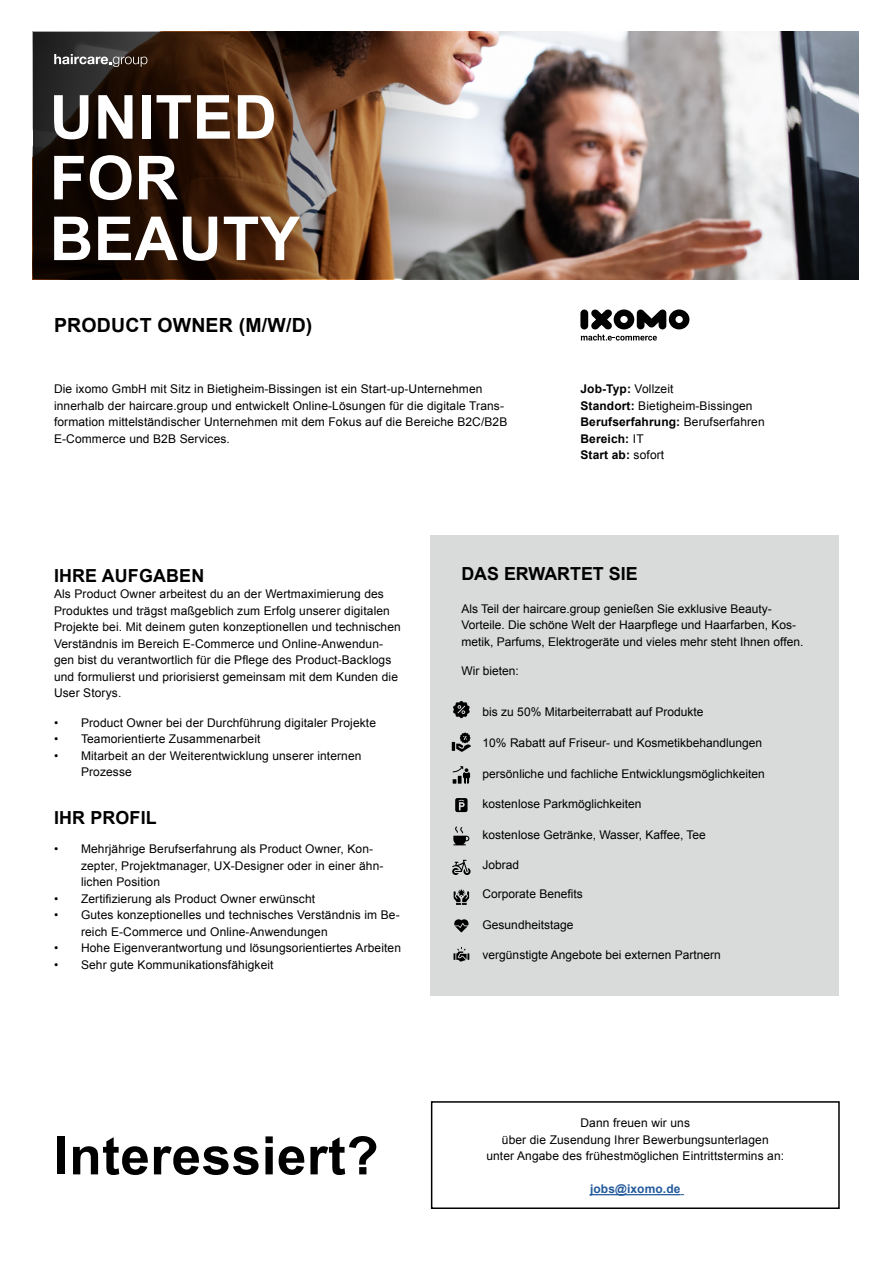
<style>
.page{position:relative;width:893px;height:1263px;background:#fff}
.page>*{position:absolute;margin:0;border:0;box-sizing:border-box;transform-origin:0 0}
.t1{font:700 60.75px/60.8px "Arial";letter-spacing:.01em;color:#fff}
.t2{font:700 53.1px "Arial";letter-spacing:.01em;color:#000}
.t3{font:700 19.5px "Arial";letter-spacing:.01em;color:#000}
.t4{font:700 18px "Arial";letter-spacing:.01em;color:#000}
.t5{font:12px/16.5px "Arial";letter-spacing:.01em;color:#000}
.t6{font:700 12px "Arial";letter-spacing:.01em;color:#22599b}
.s1{font-weight:700}
</style>
<div class="page">
<img style="left:33px;top:32px;width:826px;height:248px">
<img style="left:33px;top:33px;width:510px;height:246px">
<svg style="left:54px;top:54px;width:93px;height:13px"></svg>
<div style="left:431px;top:1101px;width:409px;height:108px;border:2px solid #000"></div>
<hr style="left:590px;top:1194px;width:91px;height:1px;background:#22599b">
<svg style="left:580px;top:309px;width:8px;height:20px"></svg>
<svg style="left:581px;top:309px;width:108px;height:32px"></svg>
<div style="left:431px;top:535px;width:408px;height:461px;background:#d9dada"></div>
<svg style="left:452px;top:860px;width:19px;height:15px"></svg>
<svg style="left:453px;top:826px;width:16px;height:19px"></svg>
<svg style="left:453px;top:701px;width:17px;height:17px"></svg>
<svg style="left:454px;top:919px;width:14px;height:13px"></svg>
<svg style="left:455px;top:798px;width:13px;height:14px"></svg>
<svg style="left:453px;top:766px;width:17px;height:18px"></svg>
<svg style="left:454px;top:889px;width:15px;height:16px"></svg>
<svg style="left:452px;top:732px;width:19px;height:20px"></svg>
<svg style="left:453px;top:947px;width:16px;height:15px"></svg>
<h1 class="t1" style="left:50px;top:89px;width:252px">UNITED<br>FOR<br>BEAUTY</h1>
<h3 class="t3" style="left:54px;top:312px;width:260px">PRODUCT OWNER (M/W/D)</h3>
<p class="t5" style="left:54px;top:381px;width:455px">Die ixomo GmbH mit Sitz in Bietigheim-Bissingen ist ein Start-up-Unternehmen innerhalb der haircare.group und entwickelt Online-Lösungen für die digitale Trans&shy;formation mittelständischer Unternehmen mit dem Fokus auf die Bereiche B2C/B2B E-Commerce und B2B Services.</p>
<p class="t5" style="left:580px;top:381px;width:186px"><span class="s1">Job-Typ:</span> Vollzeit<br><span class="s1">Standort:</span> Bietigheim-Bissingen<br><span class="s1">Berufserfahrung:</span> Berufserfahren<br><span class="s1">Bereich:</span> IT<br><span class="s1">Start ab:</span> sofort</p>
<h3 class="t4" style="left:54px;top:564px;width:152px">IHRE AUFGABEN</h3>
<p class="t5" style="left:54px;top:586px;width:348px">Als Product Owner arbeitest du an der Wertmaximierung des Produktes und trägst maßgeblich zum Erfolg unserer digitalen Projekte bei. Mit deinem guten konzeptionellen und technischen Verständnis im Bereich E-Commerce und Online-Anwendun&shy;gen bist du verantwortlich für die Pflege des Product-Backlogs und formulierst und priorisierst gemeinsam mit dem Kunden die User Storys.</p>
<p class="t5" style="left:54px;top:714px;width:324px">• Product Owner bei der Durchführung digitaler Projekte</p>
<p class="t5" style="left:54px;top:731px;width:208px">• Teamorientierte Zusammenarbeit</p>
<p class="t5" style="left:81px;top:747px;width:282px;text-indent:-27px">• Mitarbeit an der Weiterentwicklung unserer internen<br>Prozesse</p>
<h3 class="t4" style="left:54px;top:806px;width:104px">IHR PROFIL</h3>
<p class="t5" style="left:81px;top:841px;width:304px;text-indent:-27px">• Mehrjährige Berufserfahrung als Product Owner, Kon&shy;zepter, Projektmanager, UX-Designer oder in einer ähn&shy;lichen Position</p>
<p class="t5" style="left:54px;top:890px;width:263px">• Zertifizierung als Product Owner erwünscht</p>
<p class="t5" style="left:81px;top:907px;width:320px;text-indent:-27px">• Gutes konzeptionelles und technisches Verständnis im Be&shy;reich E-Commerce und Online-Anwendungen</p>
<p class="t5" style="left:54px;top:940px;width:349px">• Hohe Eigenverantwortung und lösungsorientiertes Arbeiten</p>
<p class="t5" style="left:54px;top:956px;width:221px">• Sehr gute Kommunikationsfähigkeit</p>
<h2 class="t2" style="left:54px;top:1121px;width:326px">Interessiert?</h2>
<h3 class="t4" style="left:461px;top:561px;width:178px">DAS ERWARTET SIE</h3>
<p class="t5" style="left:461px;top:600px;width:343px">Als Teil der haircare.group genießen Sie exklusive Beauty-<br>Vorteile. Die schöne Welt der Haarpflege und Haarfarben, Kos&shy;metik, Parfums, Elektrogeräte und vieles mehr steht Ihnen offen.</p>
<p class="t5" style="left:461px;top:663px;width:59px">Wir bieten:</p>
<p class="t5" style="left:483px;top:704px;width:222px">bis zu 50% Mitarbeiterrabatt auf Produkte</p>
<p class="t5" style="left:483px;top:734px;width:281px">10% Rabatt auf Friseur- und Kosmetikbehandlungen</p>
<p class="t5" style="left:483px;top:765px;width:284px">persönliche und fachliche Entwicklungsmöglichkeiten</p>
<p class="t5" style="left:483px;top:796px;width:160px">kostenlose Parkmöglichkeiten</p>
<p class="t5" style="left:483px;top:826px;width:225px">kostenlose Getränke, Wasser, Kaffee, Tee</p>
<p class="t5" style="left:483px;top:857px;width:38px">Jobrad</p>
<p class="t5" style="left:483px;top:885px;width:102px">Corporate Benefits</p>
<p class="t5" style="left:483px;top:916px;width:92px">Gesundheitstage</p>
<p class="t5" style="left:483px;top:947px;width:240px">vergünstigte Angebote bei externen Partnern</p>
<p class="t5" style="left:486px;top:1115px;width:299px;text-align:center">Dann freuen wir uns<br>über die Zusendung Ihrer Bewerbungsunterlagen<br>unter Angabe des frühestmöglichen Eintrittstermins an:</p>
<p class="t6" style="left:590px;top:1181px;width:92px">jobs@ixomo.de</p>
</div>
